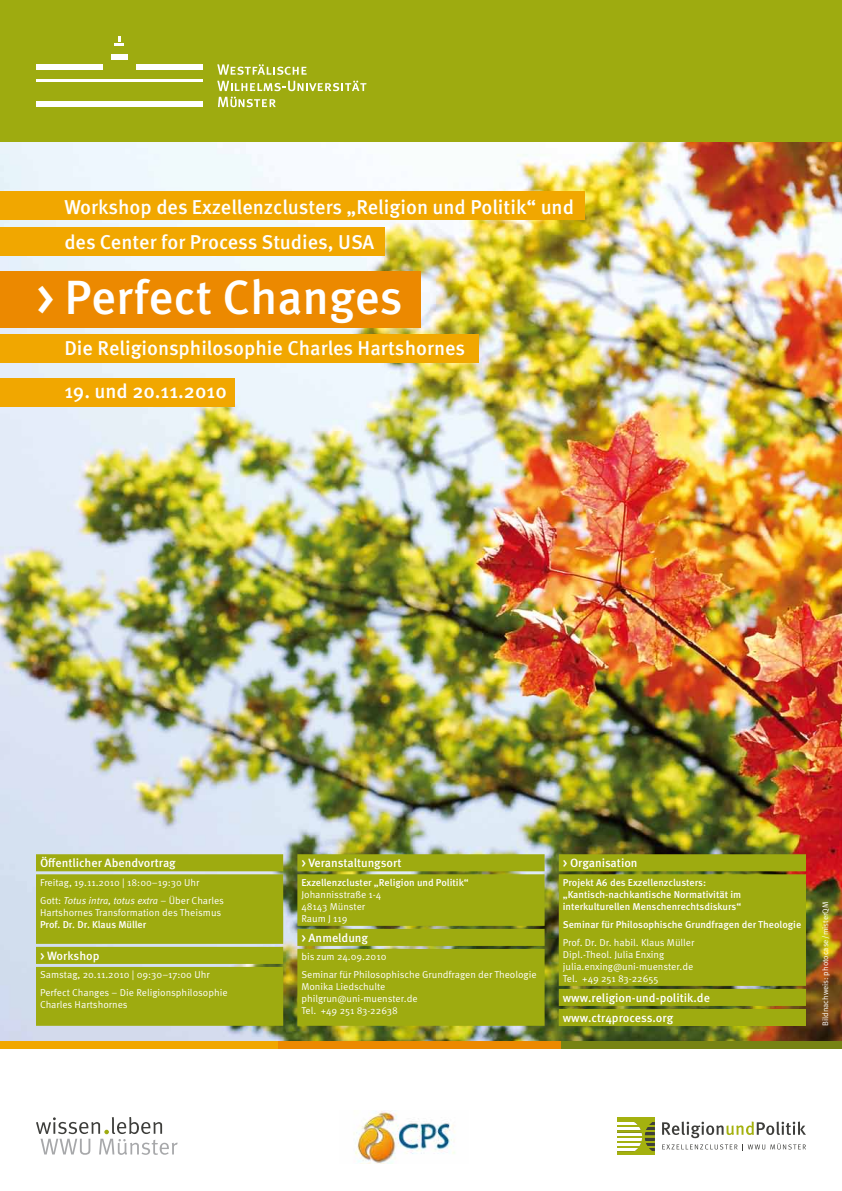
<style>
.page{position:relative;width:842px;height:1191px;background:#fff}
.page>*{position:absolute;margin:0;border:0;box-sizing:border-box;transform-origin:0 0}
.t1{font:500 48px "Meta OT";color:#fff}
.t2{font:500 20px/35px "Meta OT";color:#fff}
.t3{font:500 12px/20.1px "Meta OT";color:#fff}
.t4{font:10px/12px "Meta OT";color:#fff}
.t5{font:500 10px/12px "Meta OT";color:#fff}
.t6{font:8px "Meta OT";letter-spacing:-.005em;color:#fff}
.s1{font-style:italic}
</style>
<div class="page">
<img style="left:0;top:141px;width:842px;height:900px">
<div style="left:0;top:0;width:842px;height:141px;background:#9eab10"></div>
<div style="left:0;top:1041px;width:281px;height:8px;background:#f1a700"></div>
<div style="left:279px;top:1041px;width:289px;height:8px;background:#ec8900"></div>
<div style="left:561px;top:1041px;width:281px;height:8px;background:#778313"></div>
<svg style="left:36px;top:1117px;width:142px;height:38px"></svg>
<svg style="left:662px;top:1121px;width:144px;height:29px"></svg>
<div style="left:617px;top:1117px;width:38px;height:38px;background:#a4b10f"></div>
<svg style="left:617px;top:1122px;width:38px;height:30px"></svg>
<div style="left:136px;top:65px;width:66px;height:5px;background:#fff"></div>
<svg style="left:218px;top:97px;width:58px;height:10px"></svg>
<svg style="left:217px;top:81px;width:150px;height:10px"></svg>
<svg style="left:217px;top:64px;width:90px;height:11px"></svg>
<div style="left:36px;top:65px;width:67px;height:5px;background:#fff"></div>
<div style="left:36px;top:101px;width:166px;height:6px;background:#fff"></div>
<div style="left:111px;top:54px;width:17px;height:6px;background:#fff"></div>
<hr style="left:36px;top:80px;width:166px;height:2px;background:#fff">
<svg style="left:114px;top:36px;width:10px;height:10px"></svg>
<img style="left:353px;top:1110px;width:102px;height:53px">
<div style="left:0;top:271px;width:421px;height:57px;background:#ec8900"></div>
<div style="left:0;top:334px;width:478px;height:28px;background:#f1a700"></div>
<div style="left:0;top:191px;width:584px;height:29px;background:#f1a700"></div>
<div style="left:0;top:378px;width:235px;height:28px;background:#f1a700"></div>
<div style="left:0;top:227px;width:385px;height:29px;background:#f1a700"></div>
<svg style="left:36px;top:854px;width:247px;height:171px;background:#a0ad1b"></svg>
<div style="left:559px;top:854px;width:247px;height:172px;background:#9eab10"></div>
<svg style="left:297px;top:854px;width:248px;height:171px;background:#9ca914"></svg>
<h2 class="t2" style="left:64px;top:189px;width:511px">Workshop des Exzellenzclusters „Religion und Politik“ und des Center for Process Studies, USA</h2>
<h1 class="t1" style="left:36px;top:267px;width:368px">&gt; Perfect Changes</h1>
<h2 class="t2" style="left:64px;top:331px;width:402px">Die Religionsphilosophie Charles Hartshornes</h2>
<h2 class="t2" style="left:64px;top:374px;width:164px">19. und 20.11.2010</h2>
<p class="t3" style="left:40px;top:853px;width:137px">Öffentlicher Abendvortrag</p>
<p class="t4" style="left:40px;top:873px;width:186px;line-height:18px">Freitag, 19.11.2010 | 18:00–19:30 Uhr<br>Gott: <span class="s1">Totus intra, totus extra</span> – Über Charles</p>
<p class="t4" style="left:40px;top:906px;width:183px">Hartshornes Transformation des Theismus</p>
<p class="t5" style="left:40px;top:918px;width:108px">Prof. Dr. Dr. Klaus Müller</p>
<p class="t3" style="left:40px;top:946px;width:61px">&gt; Workshop</p>
<p class="t4" style="left:40px;top:966px;width:189px;line-height:18px">Samstag, 20.11.2010 | 09:30–17:00 Uhr<br>Perfect Changes – Die Religionsphilosophie</p>
<p class="t4" style="left:40px;top:999px;width:89px">Charles Hartshornes</p>
<p class="t3" style="left:301px;top:853px;width:102px">&gt; Veranstaltungsort</p>
<p class="t5" style="left:301px;top:876px;width:169px">Exzellenzcluster „Religion und Politik“</p>
<p class="t4" style="left:301px;top:888px;width:81px">Johannisstraße 1-4<br>48143 Münster<br>Raum J 119</p>
<p class="t3" style="left:301px;top:928px;width:68px">&gt; Anmeldung</p>
<p class="t4" style="left:301px;top:948px;width:237px;line-height:18px">bis zum 24.09.2010<br>Seminar für Philosophische Grundfragen der Theologie</p>
<p class="t4" style="left:301px;top:981px;width:118px">Monika Liedschulte philgrun@uni-muenster.de<br>Tel. +49 251 83-22638</p>
<p class="t3" style="left:563px;top:853px;width:76px">&gt; Organisation</p>
<p class="t5" style="left:563px;top:876px;width:180px">Projekt A6 des Exzellenzclusters: „Kantisch-nachkantische Normativität im interkulturellen Menschenrechtsdiskurs“</p>
<p class="t5" style="left:563px;top:918px;width:240px">Seminar für Philosophische Grundfragen der Theologie</p>
<p class="t4" style="left:563px;top:936px;width:133px">Prof. Dr. Dr. habil. Klaus Müller<br>Dipl.-Theol. Julia Enxing julia.enxing@uni-muenster.de<br>Tel. +49 251 83-22655</p>
<p class="t3" style="left:563px;top:988px;width:149px">www.religion-und-politik.de www.ctr4process.org</p>
<p class="t6" style="left:820px;top:1025px;width:125px;rotate:-90deg">Bildnachweis: photocase/misterQM</p>
</div>
